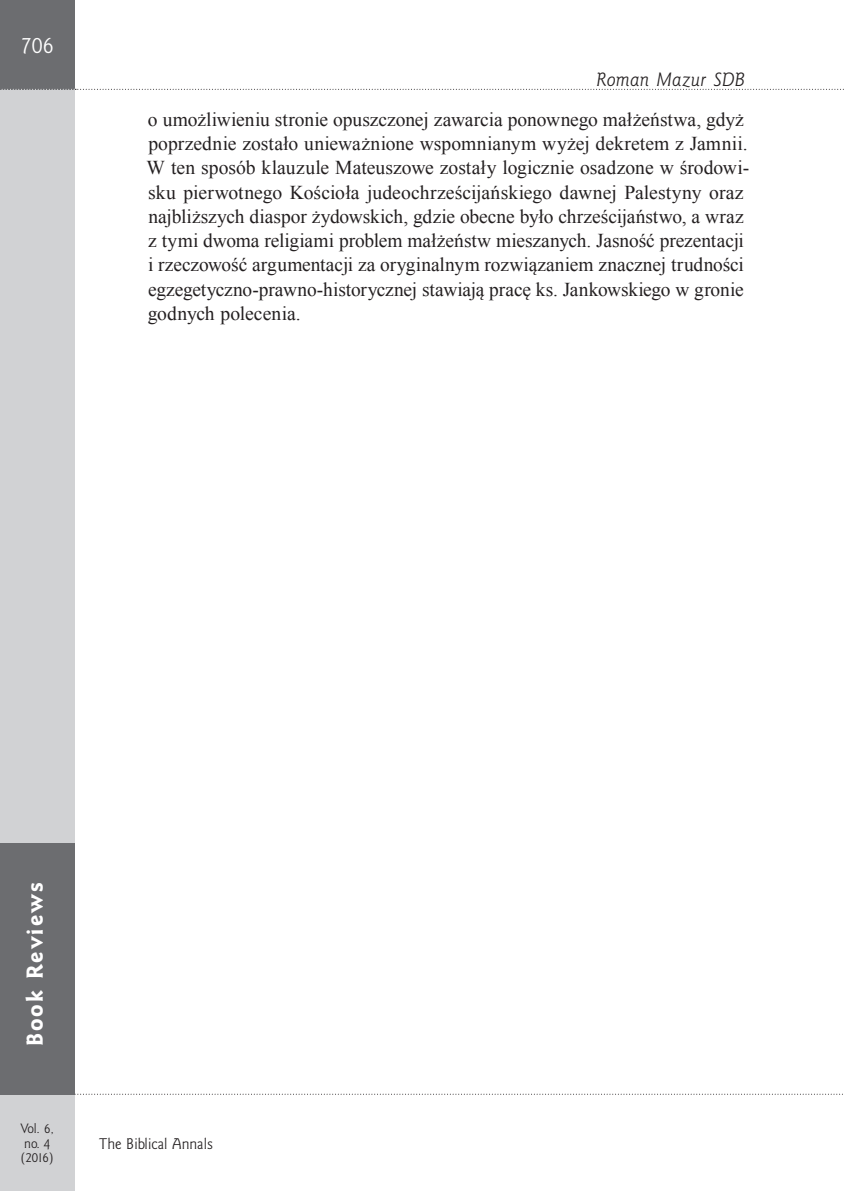
<style>
.page{position:relative;width:844px;height:1191px;background:#fff}
.page>*{position:absolute;margin:0;border:0;box-sizing:border-box;transform-origin:0 0}
.t1{font:21px "Goldy EFN Heavy";letter-spacing:.095em;color:#fff}
.t2{font:21px "Goldy EFN";color:#fff}
.Akapit{font:19.6px/24.3px "Times New Roman";color:#231f20}
.t3{font:italic 17.5px "Goldy EFN";letter-spacing:.015em;color:#231f20}
.t4{font:14px "Goldy EFN";color:#231f20}
.t5{font:12.25px/14.7px "Goldy EFN";color:#231f20}
</style>
<div class="page">
<div style="left:0;top:0;width:74px;height:1191px;background:#d1d2d4"></div>
<div style="left:0;top:0;width:74px;height:89px;background:#6c6d70"></div>
<svg style="left:74px;top:1093px;width:769px;height:1px"></svg>
<div style="left:0;top:843px;width:74px;height:251px;background:#6c6d70"></div>
<svg style="left:0;top:89px;width:844px;height:1px"></svg>
<p class="t2" style="left:21px;top:33px;width:34px">706</p>
<p class="t3" style="left:596px;top:70px;width:150px">Roman Mazur SDB</p>
<p class="Akapit" style="left:146px;top:107px;width:604px">o umożliwieniu stronie opuszczonej zawarcia ponownego małżeństwa, gdyż poprzednie zostało unieważnione wspomnianym wyżej dekretem z Jamnii.<br>W ten sposób klauzule Mateuszowe zostały logicznie osadzone w środowi&shy;sku pierwotnego Kościoła judeochrześcijańskiego dawnej Palestyny oraz najbliższych diaspor żydowskich, gdzie obecne było chrześcijaństwo, a wraz z tymi dwoma religiami problem małżeństw mieszanych. Jasność prezentacji i rzeczowość argumentacji za oryginalnym rozwiązaniem znacznej trudności egzegetyczno-prawno-historycznej stawiają pracę ks. Jankowskiego w gronie godnych polecenia.</p>
<p class="t1" style="left:22px;top:1045px;width:165px;rotate:-90deg">Book Reviews</p>
<p class="t5" style="left:21px;top:1121px;width:35px">Vol. 6, no. 4 (2016)</p>
<p class="t4" style="left:99px;top:1134px;width:115px">The Biblical Annals</p>
</div>
